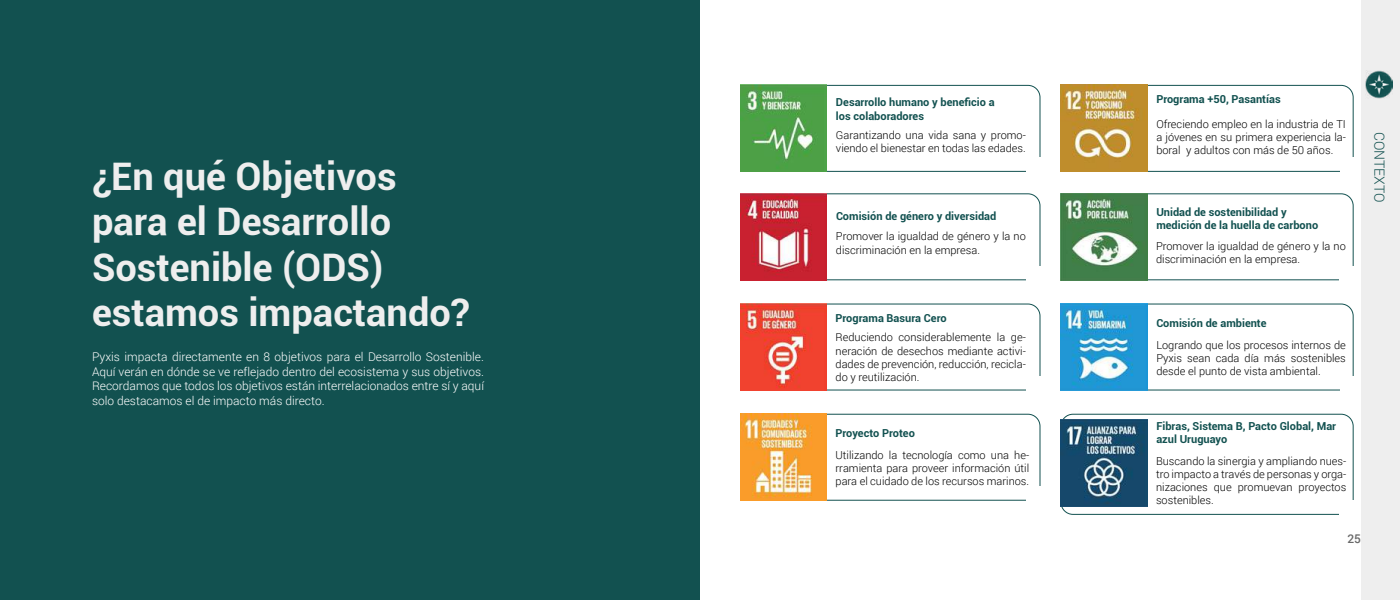
<style>
.page{position:relative;width:1400px;height:600px;background:#fff}
.page>*{position:absolute;margin:0;border:0;box-sizing:border-box;transform-origin:0 0}
.t1{font:700 38px/45.6px "Roboto";color:#eee}
.t2{font:300 14px "Roboto";color:#125150}
.t3{font:300 12px/14.4px "Roboto";color:#fff;text-align:justify}
.t4{font:500 12px "Roboto";color:#696969}
.t5{font:300 11px/13.2px "Roboto";color:#000;text-align:justify}
.t6{font:700 11px/13.2px "Roboto";color:#125150}
</style>
<div class="page">
<div style="left:0;top:0;width:700px;height:600px;background:#125150"></div>
<div style="left:740px;top:85px;width:300px;height:87px;border:1px solid #125150;border-radius:12px"></div>
<div style="left:740px;top:193px;width:300px;height:87px;border:1px solid #125150;border-radius:12px"></div>
<div style="left:740px;top:304px;width:300px;height:87px;border:1px solid #125150;border-radius:12px"></div>
<div style="left:740px;top:414px;width:300px;height:87px;border:1px solid #125150;border-radius:12px"></div>
<div style="left:1060px;top:193px;width:294px;height:87px;border:1px solid #125150;border-radius:12px"></div>
<div style="left:1060px;top:304px;width:294px;height:87px;border:1px solid #125150;border-radius:12px"></div>
<div style="left:1060px;top:414px;width:294px;height:101px;border:1px solid #125150;border-radius:12px"></div>
<div style="left:1060px;top:85px;width:294px;height:87px;border:1px solid #125150;border-radius:12px"></div>
<div style="left:1026px;top:157px;width:14px;height:19px;background:#fff"></div>
<div style="left:1026px;top:266px;width:14px;height:18px;background:#fff"></div>
<div style="left:1026px;top:376px;width:14px;height:19px;background:#fff"></div>
<div style="left:1026px;top:486px;width:14px;height:19px;background:#fff"></div>
<div style="left:1339px;top:266px;width:20px;height:18px;background:#fff"></div>
<div style="left:1340px;top:376px;width:19px;height:19px;background:#fff"></div>
<div style="left:1339px;top:501px;width:20px;height:18px;background:#fff"></div>
<div style="left:1340px;top:157px;width:19px;height:19px;background:#fff"></div>
<img style="left:740px;top:85px;width:87px;height:87px">
<img style="left:740px;top:193px;width:87px;height:87px">
<img style="left:740px;top:304px;width:87px;height:87px">
<img style="left:740px;top:414px;width:87px;height:87px">
<img style="left:1060px;top:85px;width:88px;height:87px">
<img style="left:1060px;top:193px;width:88px;height:87px">
<img style="left:1060px;top:304px;width:88px;height:87px">
<img style="left:1060px;top:420px;width:88px;height:87px">
<div style="left:1361px;top:0;width:39px;height:600px;background:#eee"></div>
<img style="left:1366px;top:70px;width:27px;height:28px">
<h1 class="t1" style="left:92px;top:152px;width:379px">¿En qué Objetivos para el Desarrollo<br>Sostenible (ODS) estamos impactando?</h1>
<p class="t3" style="left:92px;top:350px;width:394px">Pyxis impacta directamente en 8 objetivos para el Desarrollo Sostenible.<br>Aquí verán en dónde se ve reflejado dentro del ecosistema y sus objetivos.<br>Recordamos que todos los objetivos están interrelacionados entre sí y aquí solo destacamos el de impacto más directo.</p>
<p class="t6" style="left:836px;top:96px;width:160px">Desarrollo humano y beneficio a los colaboradores</p>
<p class="t6" style="left:1156px;top:92px;width:126px">Programa +50, Pasantías</p>
<p class="t5" style="left:836px;top:128px;width:191px">Garantizando una vida sana y promo&shy;viendo el bienestar en todas las edades.</p>
<p class="t5" style="left:1156px;top:117px;width:191px">Ofreciendo empleo en la industria de TI a jóvenes en su primera experiencia la&shy;boral y adultos con más de 50 años.</p>
<p class="t6" style="left:836px;top:209px;width:162px">Comisión de género y diversidad</p>
<p class="t6" style="left:1156px;top:205px;width:163px">Unidad de sostenibilidad y medición de la huella de carbono</p>
<p class="t5" style="left:836px;top:230px;width:191px">Promover la igualdad de género y la no discriminación en la empresa.</p>
<p class="t5" style="left:1156px;top:239px;width:191px">Promover la igualdad de género y la no discriminación en la empresa.</p>
<p class="t2" style="left:1389px;top:132px;width:72px;rotate:90deg">CONTEXTO</p>
<p class="t6" style="left:836px;top:311px;width:113px">Programa Basura Cero</p>
<p class="t6" style="left:1156px;top:317px;width:112px">Comisión de ambiente</p>
<p class="t5" style="left:836px;top:331px;width:192px">Reduciendo considerablemente la ge&shy;neración de desechos mediante activi&shy;dades de prevención, reducción, recicla&shy;do y reutilización.</p>
<p class="t5" style="left:1156px;top:338px;width:191px">Logrando que los procesos internos de Pyxis sean cada día más sostenibles desde el punto de vista ambiental.</p>
<p class="t6" style="left:836px;top:426px;width:81px">Proyecto Proteo</p>
<p class="t6" style="left:1156px;top:419px;width:181px">Fibras, Sistema B, Pacto Global, Mar azul Uruguayo</p>
<p class="t5" style="left:836px;top:448px;width:195px">Utilizando la tecnología como una he&shy;rramienta para proveer información útil para el cuidado de los recursos marinos.</p>
<p class="t5" style="left:1156px;top:454px;width:192px">Buscando la sinergia y ampliando nues&shy;tro impacto a través de personas y orga&shy;nizaciones que promuevan proyectos sostenibles.</p>
<p class="t4" style="left:1347px;top:530px;width:15px">25</p>
</div>
